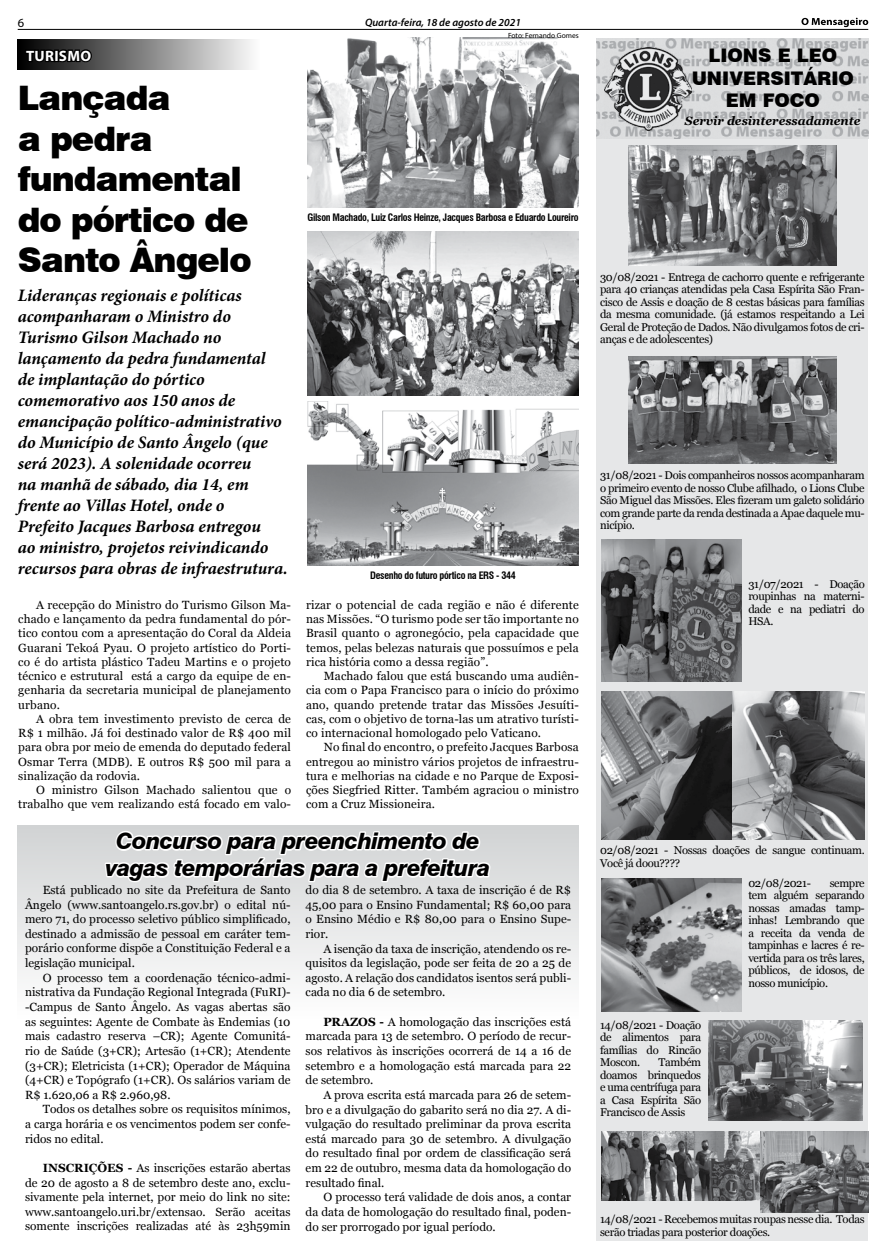
<style>
.page{position:relative;width:886px;height:1258px;background:#fff}
.page>*{position:absolute;margin:0;border:0;box-sizing:border-box;transform-origin:0 0}
.t1{font:900 33.75px/40.5px "Swiss 721 BT";letter-spacing:-.03em;color:#000}
.t2{font:italic 800 22.5px/27px "Swiss 721 BT";letter-spacing:-.03em;color:#000;text-align:center}
.t3{font:900 18.75px/22.5px "Swiss 721 BT";color:#000;text-align:center}
.t4{font:italic 700 17.5px/21px "Minion Pro";letter-spacing:-.005em;color:#000}
.t5{font:700 15px "Myriad Pro";letter-spacing:.02em;color:#fff}
.t6{font:12.5px "Myriad Pro";color:#000}
.t7{font:italic 700 12px "Georgia";color:#000}
.t8{font:11.88px/14.6px "Georgia";color:#000;text-align:justify}
.t9{font:11.25px/12.5px "Georgia";letter-spacing:-.03em;color:#000;text-align:justify}
.t10{font:italic 600 10.75px "Myriad Pro";color:#000}
.t11{font:700 condensed 10px "Swiss 721 BT";letter-spacing:-.03em;color:#000}
.t12{font:7.5px "Myriad Pro";color:#000}
.s1{font-weight:700}
</style>
<div class="page">
<svg style="left:801px;top:18px;width:67px;height:9px"></svg>
<hr style="left:18px;top:29px;width:850px;height:1px;background:#000">
<div style="left:596px;top:56px;width:272px;height:1184px;background:#e6e7e8"></div>
<img style="left:596px;top:38px;width:272px;height:101px">
<img style="left:605px;top:47px;width:87px;height:84px">
<img style="left:628px;top:145px;width:208px;height:121px">
<img style="left:628px;top:356px;width:208px;height:108px">
<img style="left:601px;top:539px;width:140px;height:142px">
<img style="left:601px;top:691px;width:264px;height:148px">
<img style="left:601px;top:878px;width:140px;height:133px">
<img style="left:708px;top:1020px;width:154px;height:101px">
<img style="left:601px;top:1131px;width:159px;height:69px">
<img style="left:760px;top:1132px;width:108px;height:81px">
<div style="left:18px;top:825px;width:561px;height:194px;background:linear-gradient(to bottom,#d1d3d4,#fefefe)"></div>
<img style="left:307px;top:402px;width:272px;height:164px">
<img style="left:307px;top:232px;width:272px;height:163px">
<img style="left:307px;top:38px;width:272px;height:170px">
<div style="left:17px;top:40px;width:242px;height:30px;background:linear-gradient(to bottom,#eee,#eee)"></div>
<svg style="left:17px;top:28px;width:216px;height:42px"></svg>
<svg style="left:103px;top:825px;width:389px;height:71px"></svg>
<p class="t6" style="left:18px;top:15px;width:8px">6</p>
<p class="t10" style="left:365px;top:15px;width:157px">Quarta-feira, 18 de agosto de 2021</p>
<p class="t5" style="left:26px;top:46px;width:66px">TURISMO</p>
<h1 class="t1" style="left:18px;top:78px;width:235px">Lançada<br>a pedra fundamental do pórtico de<br>Santo Ângelo</h1>
<p class="t4" style="left:18px;top:285px;width:271px">Lideranças regionais e políticas acompanharam o Ministro do<br>Turismo Gilson Machado no lançamento da pedra fundamental<br>de implantação do pórtico comemorativo aos 150 anos de emancipação político-administrativo do Município de Santo Ângelo (que será 2023). A solenidade ocorreu<br>na manhã de sábado, dia 14, em frente ao Villas Hotel, onde o<br>Prefeito Jacques Barbosa entregou<br>ao ministro, projetos reivindicando recursos para obras de infraestrutura.</p>
<p class="t8" style="left:18px;top:598px;width:274px;line-height:14.2px;text-indent:18px">A recepção do Ministro do Turismo Gilson Ma&shy;chado e lançamento da pedra fundamental do pór&shy;tico contou com a apresentação do Coral da Aldeia Guarani Tekoá Pyau. O projeto artístico do Porti&shy;co é do artista plástico Tadeu Martins e o projeto técnico e estrutural está a cargo da equipe de en&shy;genharia da secretaria municipal de planejamento urbano.</p>
<p class="t8" style="left:18px;top:712px;width:274px;line-height:14.2px;text-indent:18px">A obra tem investimento previsto de cerca de R$ 1 milhão. Já foi destinado valor de R$ 400 mil para obra por meio de emenda do deputado federal Osmar Terra (MDB). E outros R$ 500 mil para a sinalização da rodovia.</p>
<p class="t8" style="left:18px;top:783px;width:274px;line-height:14.2px;text-align:right">O ministro Gilson Machado salientou que o trabalho que vem realizando está focado em valo-</p>
<p class="t12" style="left:508px;top:30px;width:72px">Foto: Fernando Gomes</p>
<p class="t11" style="left:307px;top:211px;width:273px">Gilson Machado, Luiz Carlos Heinze, Jacques Barbosa e Eduardo Loureiro</p>
<p class="t11" style="left:370px;top:569px;width:147px">Desenho do futuro pórtico na ERS - 344</p>
<p class="t8" style="left:306px;top:598px;width:274px;line-height:14.2px">rizar o potencial de cada região e não é diferente nas Missões. “O turismo pode ser tão importante no Brasil quanto o agronegócio, pela capacidade que temos, pelas belezas naturais que possuímos e pela rica história como a dessa região”.</p>
<p class="t8" style="left:306px;top:669px;width:274px;line-height:14.2px;text-indent:18px">Machado falou que está buscando uma audiên&shy;cia com o Papa Francisco para o início do próximo ano, quando pretende tratar das Missões Jesuíti&shy;cas, com o objetivo de torna-las um atrativo turísti&shy;co internacional homologado pelo Vaticano.</p>
<p class="t8" style="left:306px;top:740px;width:274px;line-height:14.2px;text-indent:18px">No final do encontro, o prefeito Jacques Barbosa entregou ao ministro vários projetos de infraestru&shy;tura e melhorias na cidade e no Parque de Exposi&shy;ções Siegfried Ritter. Também agraciou o ministro com a Cruz Missioneira.</p>
<h2 class="t2" style="left:106px;top:827px;width:386px">Concurso para preenchimento de vagas temporárias para a prefeitura</h2>
<p class="t8" style="left:25px;top:883px;width:267px;text-indent:18px">Está publicado no site da Prefeitura de Santo Ângelo (www.santoangelo.rs.gov.br) o edital nú&shy;mero 71, do processo seletivo público simplificado, destinado a admissão de pessoal em caráter tem&shy;porário conforme dispõe a Constituição Federal e a legislação municipal.</p>
<p class="t8" style="left:25px;top:970px;width:267px;text-indent:18px">O processo tem a coordenação técnico-admi&shy;nistrativa da Fundação Regional Integrada (FuRI)- -Campus de Santo Ângelo. As vagas abertas são as seguintes: Agente de Combate às Endemias (10 mais cadastro reserva –CR); Agente Comunitá&shy;rio de Saúde (3+CR); Artesão (1+CR); Atendente (3+CR); Eletricista (1+CR); Operador de Máquina (4+CR) e Topógrafo (1+CR). Os salários variam de R$ 1.620,06 a R$ 2.960,98.</p>
<p class="t8" style="left:25px;top:1102px;width:267px;text-indent:18px">Todos os detalhes sobre os requisitos mínimos, a carga horária e os vencimentos podem ser confe&shy;ridos no edital.</p>
<p class="t8" style="left:25px;top:1161px;width:267px;text-indent:18px"><span class="s1">INSCRIÇÕES -</span> As inscrições estarão abertas de 20 de agosto a 8 de setembro deste ano, exclu&shy;sivamente pela internet, por meio do link no site: www.santoangelo.uri.br/extensao. Serão aceitas somente inscrições realizadas até às 23h59min</p>
<p class="t8" style="left:306px;top:883px;width:267px">do dia 8 de setembro. A taxa de inscrição é de R$ 45,00 para o Ensino Fundamental; R$ 60,00 para o Ensino Médio e R$ 80,00 para o Ensino Supe&shy;rior.</p>
<p class="t8" style="left:306px;top:941px;width:267px;text-indent:18px">A isenção da taxa de inscrição, atendendo os re&shy;quisitos da legislação, pode ser feita de 20 a 25 de agosto. A relação dos candidatos isentos será publi&shy;cada no dia 6 de setembro.</p>
<p class="t8" style="left:306px;top:1014px;width:267px;text-indent:18px"><span class="s1">PRAZOS -</span> A homologação das inscrições está marcada para 13 de setembro. O período de recur&shy;sos relativos às inscrições ocorrerá de 14 a 16 de setembro e a homologação está marcada para 22 de setembro.</p>
<p class="t8" style="left:306px;top:1088px;width:267px;text-indent:18px">A prova escrita está marcada para 26 de setem&shy;bro e a divulgação do gabarito será no dia 27. A di&shy;vulgação do resultado preliminar da prova escrita está marcado para 30 de setembro. A divulgação do resultado final por ordem de classificação será em 22 de outubro, mesma data da homologação do resultado final.</p>
<p class="t8" style="left:306px;top:1190px;width:267px;text-indent:18px">O processo terá validade de dois anos, a contar da data de homologação do resultado final, poden&shy;do ser prorrogado por igual período.</p>
<h3 class="t3" style="left:692px;top:44px;width:164px">LIONS E LEO<br>UNIVERSITÁRIO<br>EM FOCO</h3>
<p class="t7" style="left:685px;top:113px;width:177px">Servir desinteressadamente</p>
<p class="t9" style="left:600px;top:271px;width:266px">30/08/2021 - Entrega de cachorro quente e refrigerante para 40 crianças atendidas pela Casa Espírita São Fran&shy;cisco de Assis e doação de 8 cestas básicas para famílias da mesma comunidade. (já estamos respeitando a Lei Geral de Proteção de Dados. Não divulgamos fotos de cri&shy;anças e de adolescentes)</p>
<p class="t9" style="left:600px;top:469px;width:266px">31/08/2021 - Dois companheiros nossos acompanharam o primeiro evento de nosso Clube afilhado, o Lions Clube São Miguel das Missões. Eles fizeram um galeto solidário com grande parte da renda destinada a Apae daquele mu&shy;nicípio.</p>
<p class="t9" style="left:748px;top:578px;width:118px">31/07/2021 - Doação roupinhas na materni&shy;dade e na pediatri do HSA.</p>
<p class="t9" style="left:600px;top:844px;width:266px">02/08/2021 - Nossas doações de sangue continuam.<br>Você já doou????</p>
<p class="t9" style="left:748px;top:877px;width:64px">02/08/2021-</p>
<p class="t9" style="left:748px;top:877px;width:118px;text-indent:81px">sempre tem alguém separando nossas amadas tamp&shy;inhas! Lembrando que a receita da venda de tampinhas e lacres é re&shy;vertida para os três lares, públicos, de idosos, de nosso município.</p>
<p class="t9" style="left:600px;top:1019px;width:103px">14/08/2021 - Doação de alimentos para famílias do Rincão Moscon.</p>
<p class="t9" style="left:600px;top:1056px;width:103px;text-indent:59px">Também doamos brinquedos e uma centrífuga para a Casa Espírita São Francisco de Assis</p>
<p class="t9" style="left:600px;top:1213px;width:266px">14/08/2021 - Recebemos muitas roupas nesse dia. Todas serão triadas para posterior doações.</p>
</div>
